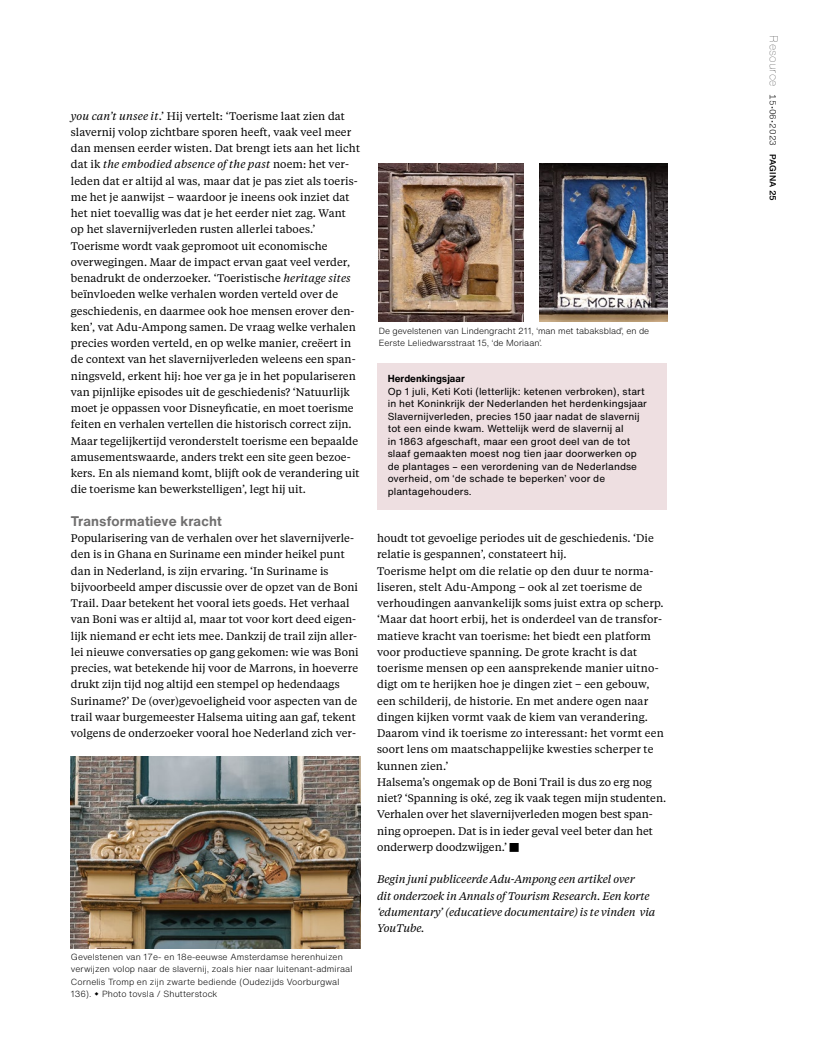
<style>
.page{position:relative;width:815px;height:1063px;background:#fff}
.page>*{position:absolute;margin:0;border:0;box-sizing:border-box;transform-origin:0 0}
.Tussenkop_HNT_Bold_g{font:700 13.75px "Helvetica Now Text";letter-spacing:.01em;color:#706f6f}
.Plat_Tiempos{font:11px/16.2px "Tiempos Text";letter-spacing:.005em;color:#000}
.Plat_Tiempos-2{font:italic 11px/16.2px "Tiempos Text";letter-spacing:-.01em;color:#000}
.Kader_klein_HNT_8pt{font:10px/12.5px "Helvetica Now Text";letter-spacing:.01em;color:#000}
.Kader_klein_HNT_8pt-2{font:700 10px "Helvetica Now Text";color:#000}
.Fotobijschtift___cre{font:300 8.75px/12.5px "Helvetica Now Text";letter-spacing:.015em;color:#000}
.s1{font-style:italic}
.s2{font-family:"Helvetica Now Display";font-weight:300;font-size:10px}
.s3{font-weight:100;font-size:11.25px}
.s4{font-weight:500}
</style>
<div class="page">
<div style="left:377px;top:363px;width:289px;height:146px;background:#eedfe1"></div>
<img style="left:71px;top:757px;width:289px;height:192px">
<img style="left:540px;top:164px;width:127px;height:157px">
<img style="left:379px;top:164px;width:145px;height:157px">
<p class="Plat_Tiempos" style="left:71px;top:107px;width:291px"><span class="s1">you can’t unsee it</span>.’ Hij vertelt: ‘Toerisme laat zien dat slavernij volop zichtbare sporen heeft, vaak veel meer dan mensen eerder wisten. Dat brengt iets aan het licht dat ik <span class="s1">the embodied absence of the past</span> noem: het ver&shy;leden dat er altijd al was, maar dat je pas ziet als toeris&shy;me het je aanwijst – waardoor je ineens ook inziet dat het niet toevallig was dat je het eerder niet zag. Want op het slavernijverleden rusten allerlei taboes.’</p>
<p class="Plat_Tiempos" style="left:71px;top:237px;width:290px">Toerisme wordt vaak gepromoot uit economische overwegingen. Maar de impact ervan gaat veel verder, benadrukt de onderzoeker. ‘Toeristische <span class="s1">heritage sites </span>beïnvloeden welke verhalen worden verteld over de geschiedenis, en daarmee ook hoe mensen erover den&shy;ken’, vat Adu-Ampong samen. De vraag welke verhalen precies worden verteld, en op welke manier, creëert in de context van het slavernijverleden weleens een span&shy;ningsveld, erkent hij: hoe ver ga je in het populariseren van pijnlijke episodes uit de geschiedenis? ‘Natuurlijk moet je oppassen voor Disneyficatie, en moet toerisme feiten en verhalen vertellen die historisch correct zijn.<br>Maar tegelijkertijd veronderstelt toerisme een bepaalde amusementswaarde, anders trekt een site geen bezoe&shy;kers. En als niemand komt, blijft ook de verandering uit die toerisme kan bewerkstelligen’, legt hij uit.</p>
<p class="Tussenkop_HNT_Bold_g" style="left:71px;top:511px;width:153px">Transformatieve kracht</p>
<p class="Plat_Tiempos" style="left:71px;top:530px;width:289px">Popularisering van de verhalen over het slavernijverle&shy;den is in Ghana en Suriname een minder heikel punt dan in Nederland, is zijn ervaring. ‘In Suriname is bijvoorbeeld amper discussie over de opzet van de Boni Trail. Daar betekent het vooral iets goeds. Het verhaal van Boni was er altijd al, maar tot voor kort deed eigen&shy;lijk niemand er echt iets mee. Dankzij de trail zijn aller&shy;lei nieuwe conversaties op gang gekomen: wie was Boni precies, wat betekende hij voor de Marrons, in hoeverre drukt zijn tijd nog altijd een stempel op hedendaags Suriname?’ De (over)gevoeligheid voor aspecten van de trail waar burgemeester Halsema uiting aan gaf, tekent volgens de onderzoeker vooral hoe Nederland zich ver-</p>
<p class="Plat_Tiempos" style="left:377px;top:530px;width:278px">houdt tot gevoelige periodes uit de geschiedenis. ‘Die relatie is gespannen’, constateert hij.</p>
<p class="Fotobijschtift___cre" style="left:379px;top:324px;width:272px">De gevelstenen van Lindengracht 211, ‘man met tabaksblad’, en de<br>Eerste Leliedwarsstraat 15, ‘de Moriaan’.</p>
<p class="Kader_klein_HNT_8pt-2" style="left:388px;top:371px;width:79px">Herdenkingsjaar</p>
<p class="Kader_klein_HNT_8pt" style="left:388px;top:385px;width:261px">Op 1 juli, Keti Koti (letterlijk: ketenen verbroken), start in het Koninkrijk der Nederlanden het herdenkingsjaar Slavernijverleden, precies 150 jaar nadat de slavernij tot een einde kwam. Wettelijk werd de slavernij al<br>in 1863 afgeschaft, maar een groot deel van de tot slaaf gemaakten moest nog tien jaar doorwerken op de plantages – een verordening van de Nederlandse overheid, om ‘de schade te beperken’ voor de plantagehouders.</p>
<p class="Plat_Tiempos" style="left:377px;top:562px;width:288px">Toerisme helpt om die relatie op den duur te norma&shy;liseren, stelt Adu-Ampong – ook al zet toerisme de verhoudingen aanvankelijk soms juist extra op scherp. ‘Maar dat hoort erbij, het is onderdeel van de transfor&shy;matieve kracht van toerisme: het biedt een platform voor productieve spanning. De grote kracht is dat toerisme mensen op een aansprekende manier uitno&shy;digt om te herijken hoe je dingen ziet – een gebouw, een schilderij, de historie. En met andere ogen naar dingen kijken vormt vaak de kiem van verandering.<br>Daarom vind ik toerisme zo interessant: het vormt een soort lens om maatschappelijke kwesties scherper te kunnen zien.’</p>
<p class="Plat_Tiempos" style="left:377px;top:773px;width:291px">Halsema’s ongemak op de Boni Trail is dus zo erg nog niet? ‘Spanning is oké, zeg ik vaak tegen mijn studenten.<br>Verhalen over het slavernijverleden mogen best span&shy;ning oproepen. Dat is in ieder geval veel beter dan het onderwerp doodzwijgen.’ <span class="s2">■</span></p>
<p class="Plat_Tiempos-2" style="left:377px;top:871px;width:280px">Begin juni publiceerde Adu-Ampong een artikel over<br>dit onderzoek in Annals of Tourism Research. Een korte ‘edumentary’ (educatieve documentaire) is te vinden via YouTube.</p>
<p class="Fotobijschtift___cre" style="left:71px;top:950px;width:283px">Gevelstenen van 17e- en 18e-eeuwse Amsterdamse herenhuizen verwijzen volop naar de slavernij, zoals hier naar luitenant-admiraal Cornelis Tromp en zijn zwarte bediende (Oudezijds Voorburgwal 136). Photo tovsla / Shutterstock</p>
<p class="Fotobijschtift___cre" style="left:779px;top:35px;width:167px;rotate:90deg"><span class="s3">Resource</span> 15•06•2023 <span class="s4">PAGINA 25</span></p>
</div>
